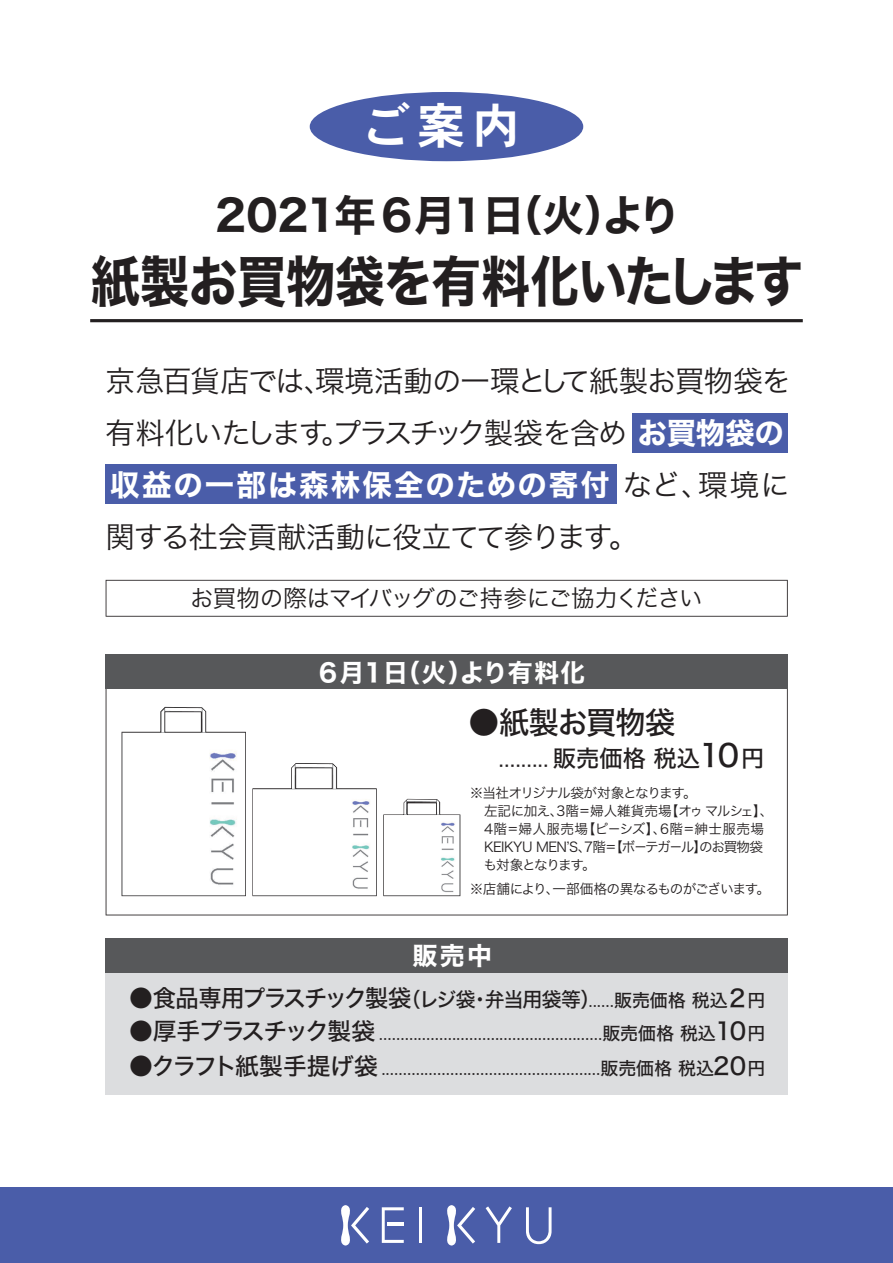
<style>
.page{position:relative;width:893px;height:1263px;background:#fff}
.page>*{position:absolute;margin:0;border:0;box-sizing:border-box;transform-origin:0 0}
.t1{font:54.9px "Hira Kaku Std N W7";letter-spacing:-.025em;color:#231f20;scale:.9 1}
.t2{font:48.6px "DFHS Gothic W7 WING RKSJ H";color:#fff}
.t3{font:42.15px "Hira Kaku Std N W7";letter-spacing:-.05em;color:#231f20}
.t4{font:30.9px "Hira Kaku Std N W5";letter-spacing:-.04em;color:#231f20}
.t5{font:29.55px/52.1px "Hira Kaku Pro N W3";letter-spacing:-.04em;color:#231f20}
.t6{font:29.55px "Hira Kaku Std N W7";letter-spacing:.065em;color:#fff}
.t7{font:24.9px "Hira Kaku Std N W7";letter-spacing:.02em;color:#fff}
.t8{font:24.9px "Hira Kaku Std N W7";letter-spacing:.06em;color:#fff}
.t9{font:23.85px "Hira Kaku Std N W5";letter-spacing:-.09em;color:#231f20}
.t10{font:23.55px "Hira Kaku Pro N W3";letter-spacing:-.045em;color:#231f20}
.t11{font:23.25px "Hira Kaku Pro N W3";color:#231f20}
.t12{font:17.85px "Hira Kaku Pro N W3";color:#231f20}
.t13{font:13.65px "Hira Kaku Pro N W3";letter-spacing:-.09em;color:#231f20}
.t14{font:13.65px "Hira Kaku Pro N W3";letter-spacing:-.04em;color:#231f20}
.t15{font:13.65px "Hira Kaku Pro N W3";color:#231f20}
.t16{font:13.65px "Hira Kaku Pro N W3";letter-spacing:-.08em;color:#231f20}
.t17{font:13.65px "Hira Kaku Pro N W3";letter-spacing:.025em;color:#231f20}
.s1{font-family:"Hira Kaku Std N W7";color:#fff}
.s2{font-family:"Hira Kaku Pro N W3";color:#231f20}
.s3{font-family:"Hira Kaku Std N W5"}
.s4{font-family:"Hira Kaku Std N W5";font-size:30.9px}
.s5{font-size:20.25px}
.s6{font-family:"Hira Kaku Pro N W3";font-size:17.85px}
.s7{font-size:17.85px}
.s8{font-family:"Hira Kaku Std N W5";font-size:23.85px}
</style>
<div class="page">
<div style="left:0;top:1188px;width:893px;height:75px;background:#4a5da9"></div>
<svg style="left:341px;top:1205px;width:28px;height:40px"></svg>
<svg style="left:382px;top:1207px;width:22px;height:36px"></svg>
<hr style="left:387px;top:1223px;width:16px;height:3px;background:#fff">
<hr style="left:419px;top:1207px;width:3px;height:36px;background:#fff">
<svg style="left:447px;top:1205px;width:28px;height:40px"></svg>
<svg style="left:526px;top:1207px;width:26px;height:37px"></svg>
<svg style="left:486px;top:1206px;width:26px;height:37px"></svg>
<svg style="left:106px;top:580px;width:682px;height:37px"></svg>
<div style="left:632px;top:413px;width:156px;height:40px;background:#4a5da9"></div>
<div style="left:105px;top:464px;width:512px;height:40px;background:#4a5da9"></div>
<svg style="left:106px;top:689px;width:682px;height:226px"></svg>
<div style="left:106px;top:654px;width:682px;height:35px;background:#57585a"></div>
<hr style="left:90px;top:319px;width:713px;height:3px;background:#231f20">
<div style="left:106px;top:938px;width:682px;height:156px;background:#dcdddf"></div>
<div style="left:106px;top:938px;width:682px;height:34px;background:#57585a"></div>
<div style="left:310px;top:92px;width:273px;height:69px;background:#4a5da9;border-radius:50%"></div>
<img style="left:122px;top:707px;width:123px;height:189px">
<img style="left:253px;top:763px;width:123px;height:133px">
<img style="left:384px;top:799px;width:76px;height:97px">
<h2 class="t2" style="left:367px;top:101px;width:155px">ご案内</h2>
<h3 class="t3" style="left:215px;top:182px;width:467px">2021年 6月1日（火）より</h3>
<h1 class="t1" style="left:91px;top:239px;width:793px">紙製お買物袋を有料化いたします</h1>
<h3 class="t5" style="left:106px;top:353px;width:687px">京急百貨店では、環境活動の一環として紙製お買物袋を有料化いたします。プラスチック製袋を含め<span class="s1">お買物袋の</span></h3>
<h3 class="t6" style="left:110px;top:462px;width:681px">収益の一部は森林保全のための寄付<span class="s2">など、環境に</span></h3>
<h3 class="t5" style="left:106px;top:509px;width:534px">関する社会貢献活動に役立てて参ります。</h3>
<h3 class="t10" style="left:190px;top:577px;width:514px">お買物の際はマイバッグのご持参にご協力ください</h3>
<h3 class="t7" style="left:319px;top:653px;width:268px">6月1日（火）より有料化</h3>
<h3 class="t4" style="left:469px;top:698px;width:208px">●紙製お買物袋</h3>
<h3 class="t11" style="left:499px;top:738px;width:267px">......... <span class="s3">販売価格 税込</span><span class="s4">10</span><span class="s3">円</span></h3>
<p class="t13" style="left:470px;top:780px;width:228px">※当社オリジナル袋が対象となります。</p>
<p class="t15" style="left:470px;top:799px;width:305px">　左記に加え、3階＝婦人雑貨売場【オゥマルシェ】、</p>
<p class="t17" style="left:484px;top:817px;width:282px">4階＝婦人服売場【ピーシズ】、6階＝紳士服売場</p>
<p class="t14" style="left:484px;top:835px;width:281px">KEIKYU MENʼS、7階＝【ボーテガール】のお買物袋</p>
<p class="t13" style="left:470px;top:853px;width:127px">　も対象となります。</p>
<p class="t16" style="left:470px;top:876px;width:302px">※店舗により、一部価格の異なるものがございます。</p>
<h3 class="t8" style="left:412px;top:936px;width:81px">販売中</h3>
<h3 class="t9" style="left:129px;top:980px;width:638px">●食品専用プラスチック製袋<span class="s5">（レジ袋・弁当用袋等）</span><span class="s6">......</span><span class="s7">販売価格 税込</span>２<span class="s7">円</span></h3>
<p class="t12" style="left:129px;top:1017px;width:638px"><span class="s8">●厚手プラスチック製袋</span> ....................................................<span class="s3">販売価格 税込</span><span class="s8">10</span><span class="s3">円</span></p>
<p class="t12" style="left:129px;top:1052px;width:638px"><span class="s8">●クラフト紙製手提げ袋</span> ...................................................<span class="s3">販売価格 税込</span><span class="s8">20</span><span class="s3">円</span></p>
</div>
